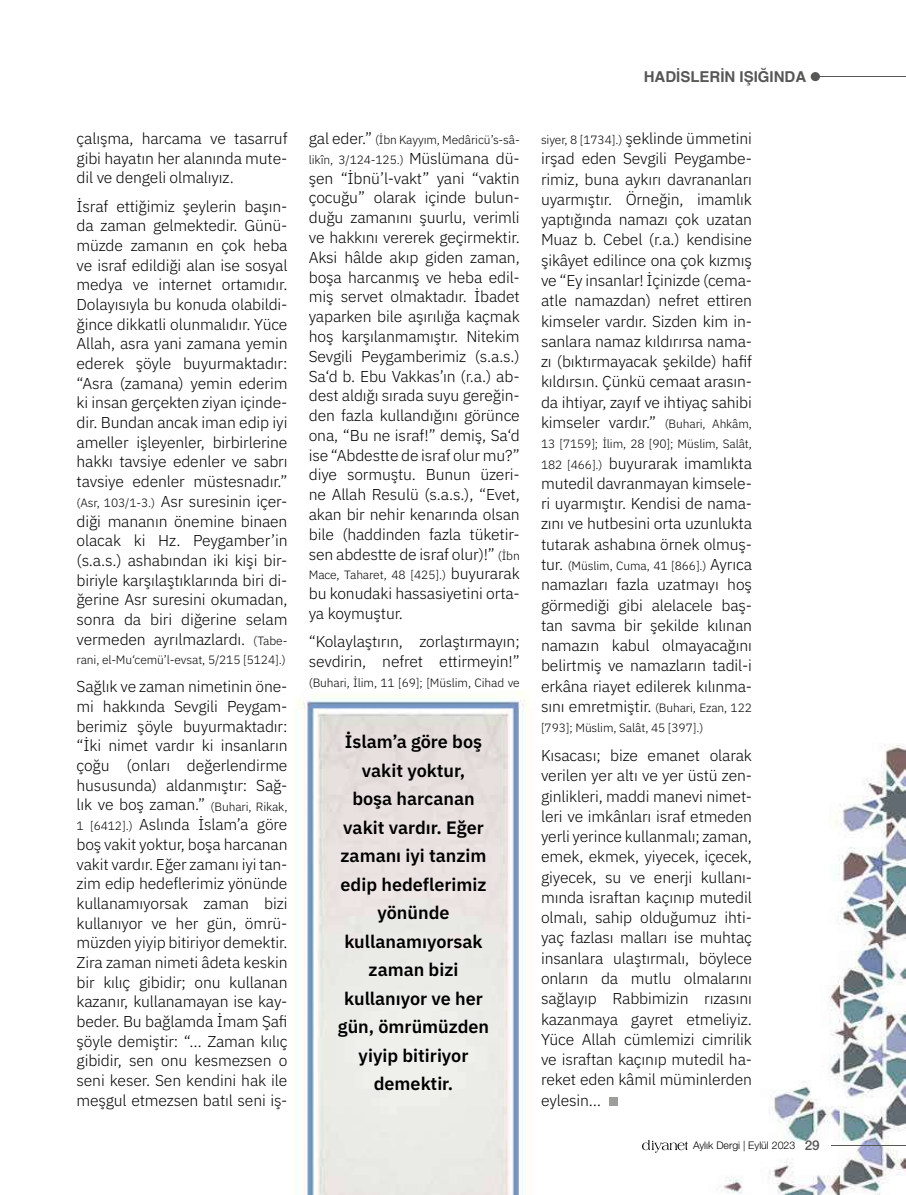
<style>
.page{position:relative;width:906px;height:1195px;background:#fff}
.page>*{position:absolute;margin:0;border:0;box-sizing:border-box;transform-origin:0 0}
.t1{font:600 18px/28.5px "IBM Plex Sans";color:#000;text-align:center}
.t2{font:300 15.75px/19.6px "IBM Plex Sans";letter-spacing:-.01em;color:#000;text-align:justify}
.t3{font:700 15px "Helvetica";color:#575756}
.t4{font:300 12px/19.8px "IBM Plex Sans";letter-spacing:-.01em;color:#000}
.t5{font:300 10.5px "Helvetica Neue LT Pro";color:#000}
.s1{font-size:12px}
.s2{font-size:15.75px}
.s3{font-weight:500;font-size:13.5px;color:#575756}
</style>
<div class="page">
<img style="left:294px;top:72px;width:612px;height:1123px">
<div style="left:609px;top:1097px;width:8px;height:9px;background:#9d9d9c"></div>
<hr style="left:831px;top:1145px;width:75px;height:1px;background:#575756">
<hr style="left:820px;top:76px;width:86px;height:1px;background:#575756">
<div style="left:810px;top:72px;width:10px;height:9px;background:#575756;border-radius:50%"></div>
<svg style="left:642px;top:1140px;width:46px;height:13px"></svg>
<p class="t2" style="left:77px;top:127px;width:212px">çalışma, harcama ve tasarruf gibi hayatın her alanında mute&shy;dil ve dengeli olmalıyız.</p>
<p class="t2" style="left:77px;top:195px;width:212px">İsraf ettiğimiz şeylerin başın&shy;da zaman gelmektedir. Günü&shy;müzde zamanın en çok heba ve israf edildiği alan ise sosyal medya ve internet ortamıdır.<br>Dolayısıyla bu konuda olabildi&shy;ğince dikkatli olunmalıdır. Yüce Allah, asra yani zamana yemin ederek şöyle buyurmaktadır: “Asra (zamana) yemin ederim ki insan gerçekten ziyan içinde&shy;dir. Bundan ancak iman edip iyi ameller işleyenler, birbirlerine hakkı tavsiye edenler ve sabrı tavsiye edenler müstesnadır.” <span class="s1">(Asr, 103/1-3.)</span> Asr suresinin içer&shy;diği mananın önemine binaen olacak ki Hz. Peygamber’in (s.a.s.) ashabından iki kişi bir&shy;biriyle karşılaştıklarında biri di&shy;ğerine Asr suresini okumadan, sonra da biri diğerine selam vermeden ayrılmazlardı. <span class="s1">(Tabe-</span></p>
<p class="t4" style="left:77px;top:649px;width:211px">rani, el-Mu‘cemü’l-evsat, 5/215 [5124].)</p>
<p class="t2" style="left:77px;top:676px;width:212px">Sağlık ve zaman nimetinin öne&shy;mi hakkında Sevgili Peygam&shy;berimiz şöyle buyurmaktadır: “İki nimet vardır ki insanların çoğu (onları değerlendirme hususunda) aldanmıştır: Sağ&shy;lık ve boş zaman.” <span class="s1">(Buhari, Rikak, 1 [6412].)</span> Aslında İslam’a göre boş vakit yoktur, boşa harcanan vakit vardır. Eğer zamanı iyi tan&shy;zim edip hedeflerimiz yönünde kullanamıyorsak zaman bizi kullanıyor ve her gün, ömrü&shy;müzden yiyip bitiriyor demektir.<br>Zira zaman nimeti âdeta keskin bir kılıç gibidir; onu kullanan kazanır, kullanamayan ise kay&shy;beder. Bu bağlamda İmam Şafi şöyle demiştir: “… Zaman kılıç gibidir, sen onu kesmezsen o seni keser. Sen kendini hak ile meşgul etmezsen batıl seni iş-</p>
<p class="t4" style="left:309px;top:129px;width:212px"><span class="s2">gal eder.”</span> (İbn Kayyım, Medâricü’s-sâ&shy;likîn, 3/124-125.) <span class="s2">Müslümana dü-</span></p>
<p class="t2" style="left:309px;top:167px;width:212px">şen “İbnü’l-vakt” yani “vaktin çocuğu” olarak içinde bulun&shy;duğu zamanını şuurlu, verimli ve hakkını vererek geçirmektir.<br>Aksi hâlde akıp giden zaman, boşa harcanmış ve heba edil&shy;miş servet olmaktadır. İbadet yaparken bile aşırılığa kaçmak hoş karşılanmamıştır. Nitekim Sevgili Peygamberimiz (s.a.s.)<br>Sa‘d b. Ebu Vakkas’ın (r.a.) ab&shy;dest aldığı sırada suyu gereğin&shy;den fazla kullandığını görünce ona, “Bu ne israf!” demiş, Sa‘d ise “Abdestte de israf olur mu?” diye sormuştu. Bunun üzeri&shy;ne Allah Resulü (s.a.s.), “Evet, akan bir nehir kenarında olsan bile (haddinden fazla tüketir&shy;sen abdestte de israf olur)!” <span class="s1">(İbn</span></p>
<p class="t4" style="left:309px;top:564px;width:212px">Mace, Taharet, 48 [425].) <span class="s2">buyurarak</span></p>
<p class="t2" style="left:309px;top:582px;width:212px">bu konudaki hassasiyetini orta&shy;ya koymuştur.</p>
<p class="t2" style="left:309px;top:630px;width:212px">“Kolaylaştırın, zorlaştırmayın; sevdirin, nefret ettirmeyin!”</p>
<p class="t4" style="left:309px;top:672px;width:212px">(Buhari, İlim, 11 [69]; [Müslim, Cihad ve</p>
<p class="t1" style="left:338px;top:726px;width:153px">İslam’a göre boş vakit yoktur,<br>boşa harcanan vakit vardır. Eğer zamanı iyi tanzim edip hedeflerimiz yönünde kullanamıyorsak zaman bizi kullanıyor ve her gün, ömrümüzden yiyip bitiriyor demektir.</p>
<p class="t3" style="left:643px;top:67px;width:164px">HADİSLERİN IŞIĞINDA</p>
<p class="t2" style="left:541px;top:127px;width:212px;line-height:20.2px"><span class="s1">siyer, 8 [1734].)</span> şeklinde ümmetini irşad eden Sevgili Peygambe&shy;rimiz, buna aykırı davrananları uyarmıştır. Örneğin, imamlık yaptığında namazı çok uzatan Muaz b. Cebel (r.a.) kendisine şikâyet edilince ona çok kızmış ve “Ey insanlar! İçinizde (cema&shy;atle namazdan) nefret ettiren kimseler vardır. Sizden kim in&shy;sanlara namaz kıldırırsa nama&shy;zı (bıktırmayacak şekilde) hafif kıldırsın. Çünkü cemaat arasın&shy;da ihtiyar, zayıf ve ihtiyaç sahibi kimseler vardır.” <span class="s1">(Buhari, Ahkâm,</span></p>
<p class="t4" style="left:541px;top:433px;width:212px">13 [7159]; İlim, 28 [90]; Müslim, Salât,</p>
<p class="t2" style="left:541px;top:451px;width:212px;line-height:20.2px"><span class="s1">182 [466].)</span> buyurarak imamlıkta mutedil davranmayan kimsele&shy;ri uyarmıştır. Kendisi de nama&shy;zını ve hutbesini orta uzunlukta tutarak ashabına örnek olmuş-</p>
<p class="t4" style="left:541px;top:555px;width:212px"><span class="s2">tur.</span> (Müslim, Cuma, 41 [866].) <span class="s2">Ayrıca</span></p>
<p class="t2" style="left:541px;top:573px;width:212px;line-height:20.2px">namazları fazla uzatmayı hoş görmediği gibi alelacele baş&shy;tan savma bir şekilde kılınan namazın kabul olmayacağını belirtmiş ve namazların tadil-i erkâna riayet edilerek kılınma&shy;sını emretmiştir. <span class="s1">(Buhari, Ezan, 122</span></p>
<p class="t4" style="left:541px;top:717px;width:164px">[793]; Müslim, Salât, 45 [397].)</p>
<p class="t2" style="left:541px;top:744px;width:212px;line-height:20.2px">Kısacası; bize emanet olarak verilen yer altı ve yer üstü zen&shy;ginlikleri, maddi manevi nimet&shy;leri ve imkânları israf etmeden yerli yerince kullanmalı; zaman, emek, ekmek, yiyecek, içecek, giyecek, su ve enerji kullanı&shy;mında israftan kaçınıp mutedil olmalı, sahip olduğumuz ihti&shy;yaç fazlası malları ise muhtaç insanlara ulaştırmalı, böylece onların da mutlu olmalarını sağlayıp Rabbimizin rızasını kazanmaya gayret etmeliyiz.<br>Yüce Allah cümlemizi cimrilik ve israftan kaçınıp mutedil ha&shy;reket eden kâmil müminlerden eylesin…</p>
<p class="t5" style="left:693px;top:1139px;width:128px">Aylık Dergi | Eylül 2023 <span class="s3">29</span></p>
</div>
